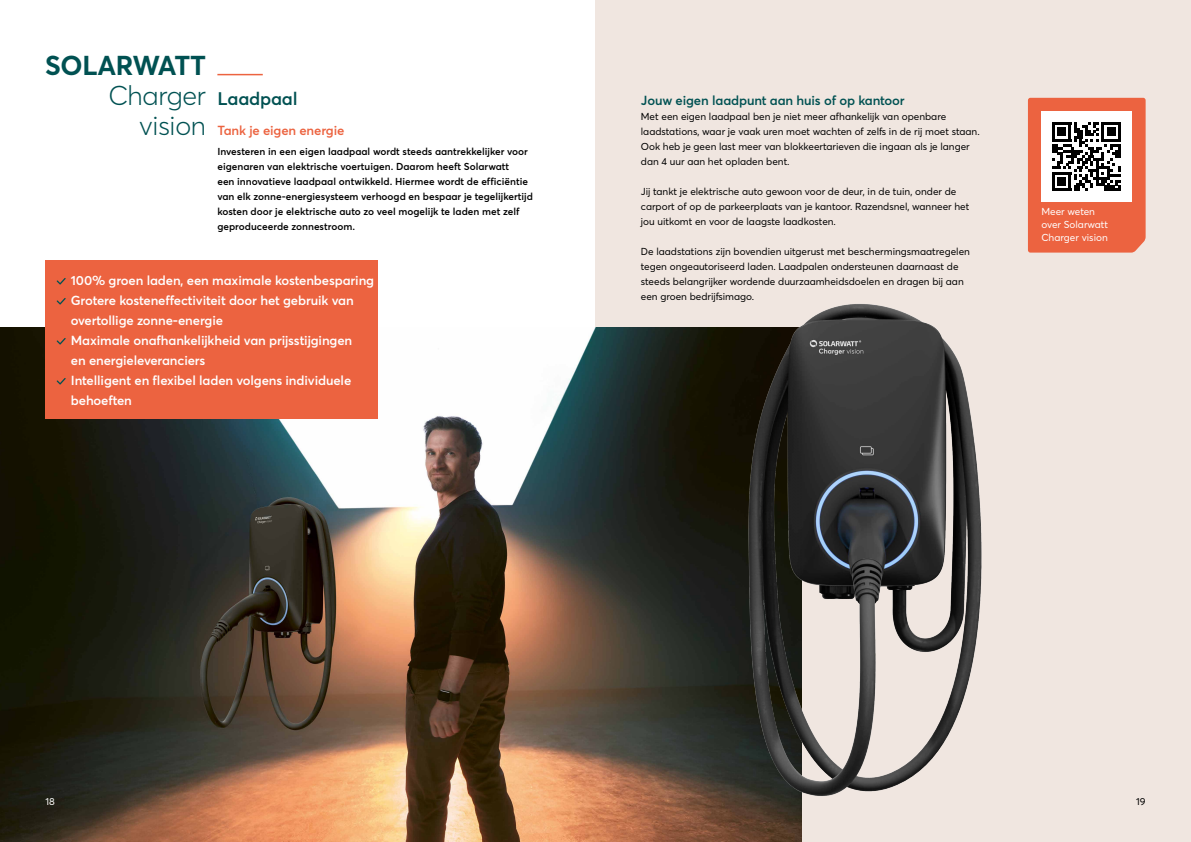
<style>
.page{position:relative;width:1191px;height:842px;background:#fff}
.page>*{position:absolute;margin:0;border:0;box-sizing:border-box;transform-origin:0 0}
.t1{font:300 27px/30px "Averta";letter-spacing:-.01em;color:#005152;text-align:right}
.t2{font:700 27px "Averta";letter-spacing:-.01em;color:#005152}
.t3{font:600 18px "Averta";letter-spacing:-.01em;color:#005152}
.t4{font:600 13px/20px "Averta";letter-spacing:-.01em;color:#fff}
.t5{font:600 13px "Averta";letter-spacing:-.01em;color:#005152}
.t6{font:600 13px "Averta";letter-spacing:-.01em;color:#ec6340}
.t7{font:10px/15px "Averta";color:#000}
.t8{font:600 10px/15px "Averta";color:#000}
.t9{font:10px/13px "Averta";color:#fff}
</style>
<div class="page">
<div style="left:595px;top:0;width:596px;height:842px;background:#f0e6e0"></div>
<img style="left:0;top:327px;width:664px;height:515px">
<img style="left:664px;top:304px;width:318px;height:538px">
<div style="left:45px;top:260px;width:333px;height:159px;background:#ec6340"></div>
<hr style="left:217px;top:74px;width:46px;height:1px;background:#ec6340">
<svg style="left:57px;top:278px;width:9px;height:7px"></svg>
<svg style="left:57px;top:298px;width:9px;height:7px"></svg>
<svg style="left:57px;top:338px;width:9px;height:7px"></svg>
<svg style="left:57px;top:378px;width:9px;height:7px"></svg>
<svg style="left:1028px;top:98px;width:117px;height:155px"></svg>
<hr style="left:1052px;top:188px;width:19px;height:3px;background:#000">
<div style="left:1057px;top:177px;width:8px;height:8px;background:#000"></div>
<h1 class="t2" style="left:45px;top:47px;width:162px">SOLARWATT</h1>
<h1 class="t1" style="left:108px;top:80px;width:99px">Charger vision</h1>
<h2 class="t3" style="left:217px;top:86px;width:82px">Laadpaal</h2>
<h3 class="t6" style="left:217px;top:122px;width:128px">Tank je eigen energie</h3>
<p class="t8" style="left:217px;top:144px;width:317px">Investeren in een eigen laadpaal wordt steeds aantrekkelijker voor eigenaren van elektrische voertuigen. Daarom heeft Solarwatt<br>een innovatieve laadpaal ontwikkeld. Hiermee wordt de efficiëntie van elk zonne-energiesysteem verhoogd en bespaar je tegelijkertijd kosten door je elektrische auto zo veel mogelijk te laden met zelf geproduceerde zonnestroom.</p>
<p class="t4" style="left:71px;top:270px;width:305px">100% groen laden, een maximale kostenbesparing Grotere kosteneffectiviteit door het gebruik van overtollige zonne-energie<br>Maximale onafhankelijkheid van prijsstijgingen<br>en energieleveranciers<br>Intelligent en flexibel laden volgens individuele behoeften</p>
<h3 class="t5" style="left:641px;top:92px;width:265px">Jouw eigen laadpunt aan huis of op kantoor</h3>
<p class="t7" style="left:641px;top:109px;width:340px">Met een eigen laadpaal ben je niet meer afhankelijk van openbare laadstations, waar je vaak uren moet wachten of zelfs in de rij moet staan.<br>Ook heb je geen last meer van blokkeertarieven die ingaan als je langer dan 4 uur aan het opladen bent.</p>
<p class="t7" style="left:641px;top:184px;width:330px">Jij tankt je elektrische auto gewoon voor de deur, in de tuin, onder de carport of op de parkeerplaats van je kantoor. Razendsnel, wanneer het jou uitkomt en voor de laagste laadkosten.</p>
<p class="t7" style="left:641px;top:244px;width:330px">De laadstations zijn bovendien uitgerust met beschermingsmaatregelen tegen ongeautoriseerd laden. Laadpalen ondersteunen daarnaast de steeds belangrijker wordende duurzaamheidsdoelen en dragen bij aan een groen bedrijfsimago.</p>
<p class="t9" style="left:1041px;top:205px;width:68px">Meer weten over Solarwatt<br>Charger vision</p>
<p class="t9" style="left:45px;top:795px;width:11px">18</p>
<p class="t7" style="left:1136px;top:794px;width:11px">19</p>
</div>
